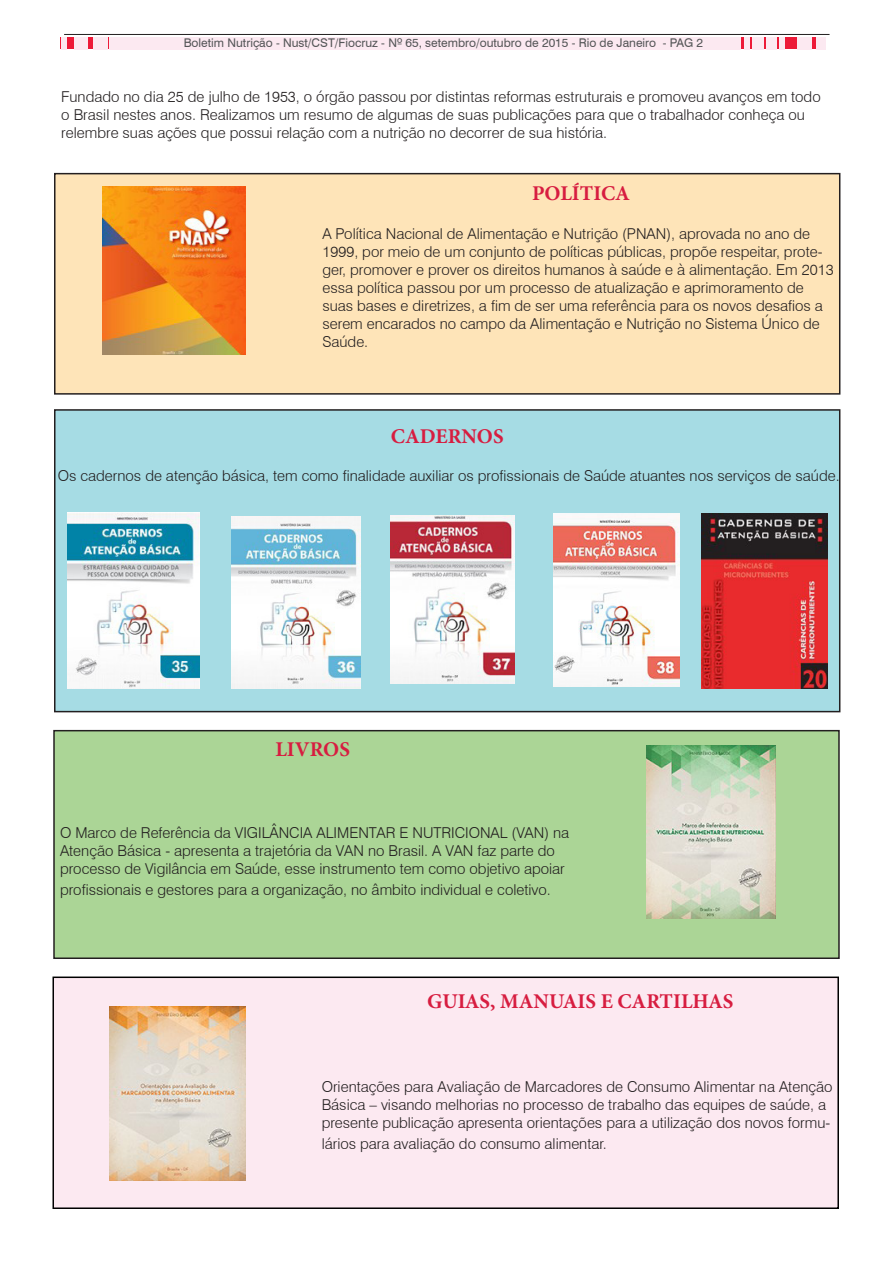
<style>
.page{position:relative;width:893px;height:1263px;background:#fff}
.page>*{position:absolute;margin:0;border:0;box-sizing:border-box;transform-origin:0 0}
.t1{font:700 21px "Minion Pro";color:#d71d40}
.t2{font:300 15px/18px "Swiss 721 BT";color:#231f20}
.t3{font:12px "Swiss 721 BT";color:#545557}
</style>
<div class="page">
<div style="left:52px;top:976px;width:787px;height:233px;background:#fce9f1;border:2px solid #000"></div>
<div style="left:54px;top:731px;width:785px;height:227px;background:#abd596"></div>
<div style="left:53px;top:730px;width:787px;height:229px;border:2px solid #231f20"></div>
<div style="left:55px;top:410px;width:785px;height:302px;background:#a6dce4"></div>
<div style="left:54px;top:409px;width:786px;height:303px;border:2px solid #231f20"></div>
<div style="left:55px;top:174px;width:785px;height:220px;background:#fee4b8"></div>
<div style="left:54px;top:173px;width:786px;height:222px;border:2px solid #231f20"></div>
<div style="left:61px;top:37px;width:765px;height:12px;background:#ed1a38"></div>
<div style="left:110px;top:37px;width:631px;height:13px;background:#fce9f1"></div>
<div style="left:93px;top:37px;width:15px;height:13px;background:#fce9f1"></div>
<div style="left:74px;top:37px;width:13px;height:13px;background:#fce9f1"></div>
<div style="left:61px;top:37px;width:5px;height:13px;background:#fce9f1"></div>
<div style="left:816px;top:37px;width:10px;height:13px;background:#fce9f1"></div>
<div style="left:797px;top:37px;width:14px;height:13px;background:#fce9f1"></div>
<div style="left:779px;top:37px;width:6px;height:13px;background:#fce9f1"></div>
<div style="left:766px;top:37px;width:10px;height:13px;background:#fce9f1"></div>
<div style="left:752px;top:37px;width:12px;height:13px;background:#fce9f1"></div>
<div style="left:744px;top:37px;width:6px;height:13px;background:#fce9f1"></div>
<hr style="left:64px;top:34px;width:765px;height:1px;background:#231f20">
<img style="left:103px;top:186px;width:142px;height:169px">
<img style="left:702px;top:514px;width:125px;height:175px">
<img style="left:68px;top:512px;width:131px;height:177px">
<img style="left:390px;top:516px;width:124px;height:168px">
<img style="left:231px;top:517px;width:129px;height:172px">
<img style="left:553px;top:514px;width:126px;height:173px">
<img style="left:646px;top:746px;width:130px;height:173px">
<img style="left:110px;top:1006px;width:136px;height:174px">
<p class="t3" style="left:184px;top:35px;width:521px">Boletim Nutrição - Nust/CST/Fiocruz - Nº 65, setembro/outubro de 2015 - Rio de Janeiro - PAG 2</p>
<p class="t2" style="left:61px;top:87px;width:761px">Fundado no dia 25 de julho de 1953, o órgão passou por distintas reformas estruturais e promoveu avanços em todo o Brasil nestes anos. Realizamos um resumo de algumas de suas publicações para que o trabalhador conheça ou relembre suas ações que possui relação com a nutrição no decorrer de sua história.</p>
<p class="t1" style="left:532px;top:179px;width:100px">POLÍTICA</p>
<p class="t2" style="left:322px;top:224px;width:513px">A Política Nacional de Alimentação e Nutrição (PNAN), aprovada no ano de 1999, por meio de um conjunto de políticas públicas, propõe respeitar, prote&shy;ger, promover e prover os direitos humanos à saúde e à alimentação. Em 2013 essa política passou por um processo de atualização e aprimoramento de suas bases e diretrizes, a fim de ser uma referência para os novos desafios a serem encarados no campo da Alimentação e Nutrição no Sistema Único de Saúde.</p>
<p class="t1" style="left:391px;top:422px;width:114px">CADERNOS</p>
<p class="t2" style="left:58px;top:466px;width:783px">Os cadernos de atenção básica, tem como finalidade auxiliar os profissionais de Saúde atuantes nos serviços de saúde.</p>
<p class="t1" style="left:275px;top:734px;width:76px">LIVROS</p>
<p class="t2" style="left:60px;top:823px;width:511px">O Marco de Referência da VIGILÂNCIA ALIMENTAR E NUTRICIONAL (VAN) na<br>Atenção Básica - apresenta a trajetória da VAN no Brasil. A VAN faz parte do processo de Vigilância em Saúde, esse instrumento tem como objetivo apoiar</p>
<p class="t2" style="left:60px;top:881px;width:492px">profissionais e gestores para a organização, no âmbito individual e coletivo.</p>
<p class="t1" style="left:427px;top:986px;width:308px">GUIAS, MANUAIS E CARTILHAS</p>
<p class="t2" style="left:322px;top:1077px;width:512px">Orientações para Avaliação de Marcadores de Consumo Alimentar na Atenção<br>Básica – visando melhorias no processo de trabalho das equipes de saúde, a presente publicação apresenta orientações para a utilização dos novos formu-</p>
<p class="t2" style="left:322px;top:1135px;width:287px">lários para avaliação do consumo alimentar.</p>
</div>
